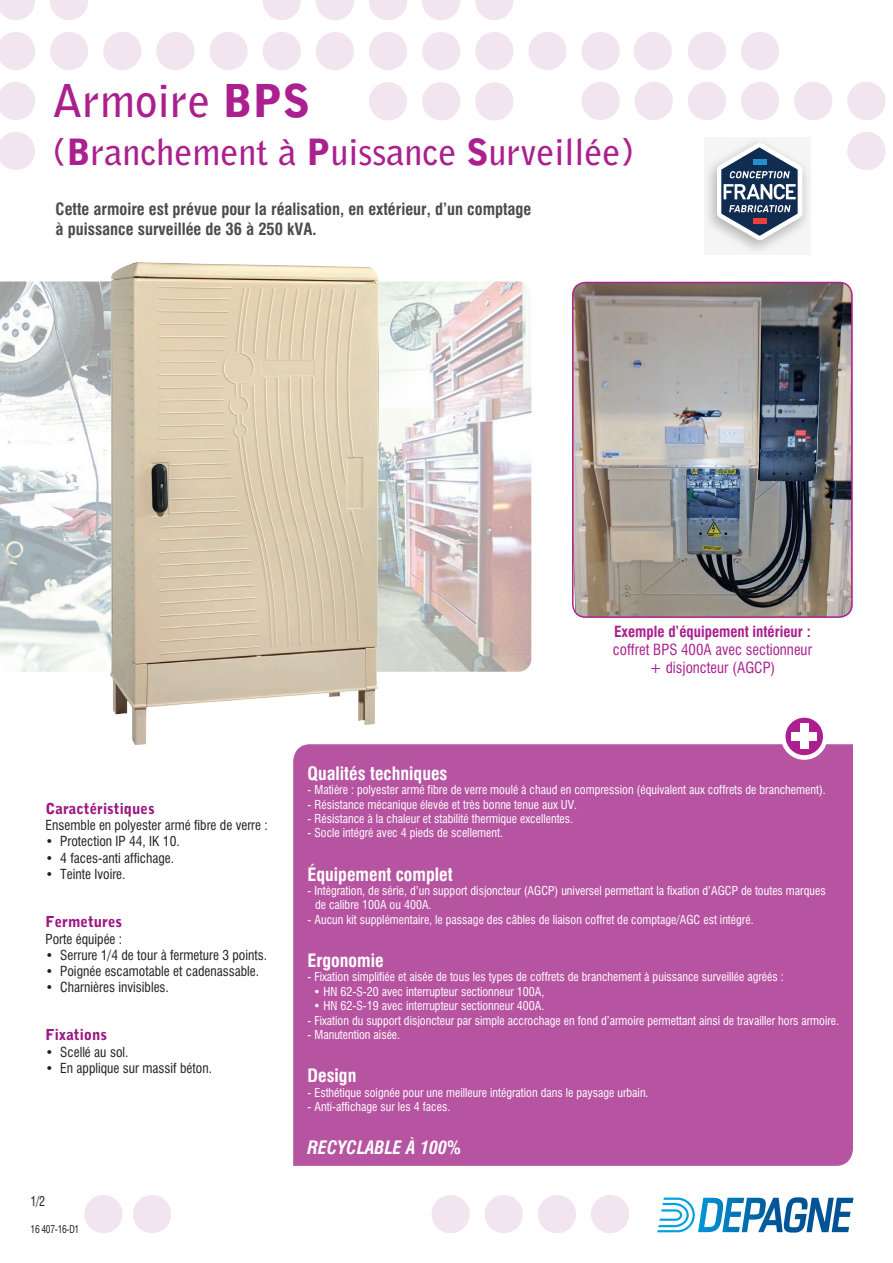
<style>
.page{position:relative;width:893px;height:1263px;background:#fff}
.page>*{position:absolute;margin:0;border:0;box-sizing:border-box;transform-origin:0 0}
.t1{font:700 45px "Bell Gothic";color:#ab208e}
.t2{font:700 36px "Bell Gothic";color:#ab208e}
.t3{font:700 condensed 18px "Swiss 721 BT";color:#fff}
.t4{font:italic 700 condensed 18px "Swiss 721 BT";color:#fff}
.t5{font:700 condensed 16.5px/19.8px "Swiss 721 BT";color:#4b4c4d}
.t6{font:condensed 15px/18px "Swiss 721 BT";color:#ab208e;text-align:center}
.t7{font:900 15px "Bell Gothic";color:#9c1881}
.t8{font:700 condensed 15px "Swiss 721 BT";color:#ab208e}
.t9{font:condensed 13.5px "Swiss 721 BT";color:#231f20}
.t10{font:condensed 13.35px "Swiss 721 BT";color:#231f20;scale:.9 1}
.t11{font:condensed 12px/14.4px "Swiss 721 BT";color:#fff}
.t12{font:condensed 10.5px "Swiss 721 BT";letter-spacing:-.03em;color:#231f20;scale:.9 1}
.s1{font-weight:900}
</style>
<div class="page">
<div style="left:293px;top:744px;width:560px;height:422px;background:#b754a1"></div>
<svg style="left:783px;top:715px;width:42px;height:42px"></svg>
<div style="left:781px;top:713px;width:47px;height:47px;border:5px solid #fff;border-radius:50%"></div>
<div style="left:791px;top:732px;width:26px;height:9px;background:#fff"></div>
<div style="left:800px;top:724px;width:8px;height:25px;background:#fff"></div>
<div style="left:591px;top:1195px;width:38px;height:38px;background:#f3e5f0;border-radius:50%"></div>
<div style="left:431px;top:1195px;width:39px;height:38px;background:#f3e5f0;border-radius:50%"></div>
<div style="left:485px;top:1195px;width:38px;height:38px;background:#f3e5f0;border-radius:50%"></div>
<div style="left:84px;top:1195px;width:39px;height:38px;background:#f3e5f0;border-radius:50%"></div>
<div style="left:133px;top:1195px;width:38px;height:38px;background:#f3e5f0;border-radius:50%"></div>
<div style="left:538px;top:1195px;width:38px;height:38px;background:#f3e5f0;border-radius:50%"></div>
<svg style="left:0;top:0;width:35px;height:20px"></svg>
<svg style="left:422px;top:0;width:38px;height:20px"></svg>
<svg style="left:50px;top:0;width:38px;height:20px"></svg>
<svg style="left:263px;top:0;width:38px;height:20px"></svg>
<svg style="left:475px;top:0;width:38px;height:20px"></svg>
<svg style="left:316px;top:0;width:38px;height:20px"></svg>
<svg style="left:369px;top:0;width:38px;height:20px"></svg>
<svg style="left:0;top:32px;width:35px;height:38px"></svg>
<div style="left:209px;top:32px;width:39px;height:38px;background:#f3e5f0;border-radius:50%"></div>
<div style="left:422px;top:32px;width:38px;height:38px;background:#f3e5f0;border-radius:50%"></div>
<div style="left:634px;top:32px;width:38px;height:38px;background:#f3e5f0;border-radius:50%"></div>
<div style="left:50px;top:32px;width:38px;height:38px;background:#f3e5f0;border-radius:50%"></div>
<div style="left:263px;top:32px;width:38px;height:38px;background:#f3e5f0;border-radius:50%"></div>
<div style="left:475px;top:32px;width:38px;height:38px;background:#f3e5f0;border-radius:50%"></div>
<div style="left:688px;top:32px;width:38px;height:38px;background:#f3e5f0;border-radius:50%"></div>
<div style="left:103px;top:32px;width:38px;height:38px;background:#f3e5f0;border-radius:50%"></div>
<div style="left:316px;top:32px;width:38px;height:38px;background:#f3e5f0;border-radius:50%"></div>
<div style="left:528px;top:32px;width:39px;height:38px;background:#f3e5f0;border-radius:50%"></div>
<div style="left:741px;top:32px;width:38px;height:38px;background:#f3e5f0;border-radius:50%"></div>
<div style="left:156px;top:32px;width:39px;height:38px;background:#f3e5f0;border-radius:50%"></div>
<div style="left:369px;top:32px;width:38px;height:38px;background:#f3e5f0;border-radius:50%"></div>
<div style="left:422px;top:82px;width:38px;height:38px;background:#f3e5f0;border-radius:50%"></div>
<div style="left:475px;top:82px;width:38px;height:38px;background:#f3e5f0;border-radius:50%"></div>
<div style="left:369px;top:82px;width:38px;height:38px;background:#f3e5f0;border-radius:50%"></div>
<div style="left:581px;top:32px;width:39px;height:38px;background:#f3e5f0;border-radius:50%"></div>
<svg style="left:0;top:132px;width:35px;height:38px"></svg>
<div style="left:847px;top:132px;width:38px;height:38px;background:#f3e5f0;border-radius:50%"></div>
<svg style="left:0;top:82px;width:35px;height:38px"></svg>
<div style="left:847px;top:82px;width:38px;height:38px;background:#f3e5f0;border-radius:50%"></div>
<div style="left:635px;top:82px;width:38px;height:38px;background:#f3e5f0;border-radius:50%"></div>
<div style="left:581px;top:82px;width:39px;height:38px;background:#f3e5f0;border-radius:50%"></div>
<div style="left:688px;top:82px;width:38px;height:38px;background:#f3e5f0;border-radius:50%"></div>
<div style="left:741px;top:82px;width:38px;height:38px;background:#f3e5f0;border-radius:50%"></div>
<div style="left:794px;top:82px;width:38px;height:38px;background:#f3e5f0;border-radius:50%"></div>
<svg style="left:657px;top:1197px;width:196px;height:35px"></svg>
<img style="left:573px;top:282px;width:279px;height:335px">
<div style="left:572px;top:282px;width:281px;height:336px;border:2px solid #ab208e;border-radius:13px"></div>
<svg style="left:705px;top:138px;width:105px;height:117px;fill:#f4f4f4"></svg>
<svg style="left:717px;top:143px;width:85px;height:97px"></svg>
<img style="left:0;top:281px;width:531px;height:391px">
<img style="left:110px;top:262px;width:269px;height:482px">
<h1 class="t1" style="left:53px;top:73px;width:259px">Armoire <span class="s1">BPS</span></h1>
<h2 class="t2" style="left:53px;top:130px;width:583px">(<span class="s1">B</span>ranchement à <span class="s1">P</span>uissance <span class="s1">S</span>urveillée)</h2>
<h3 class="t5" style="left:56px;top:199px;width:477px">Cette armoire est prévue pour la réalisation, en extérieur, d’un comptage à puissance surveillée de 36 à 250 kVA.</h3>
<p class="t8" style="left:614px;top:622px;width:198px">Exemple d’équipement intérieur :</p>
<p class="t6" style="left:613px;top:640px;width:201px">coffret BPS 400A avec sectionneur + disjoncteur (AGCP)</p>
<p class="t7" style="left:46px;top:800px;width:111px">Caractéristiques</p>
<p class="t9" style="left:46px;top:817px;width:224px">Ensemble en polyester armé fibre de verre :</p>
<p class="t9" style="left:46px;top:833px;width:136px">• Protection IP 44, IK 10.</p>
<p class="t9" style="left:46px;top:849px;width:130px">• 4 faces-anti affichage.</p>
<p class="t9" style="left:46px;top:866px;width:82px">• Teinte Ivoire.</p>
<p class="t7" style="left:46px;top:912px;width:78px">Fermetures</p>
<p class="t9" style="left:46px;top:930px;width:78px">Porte équipée :</p>
<p class="t9" style="left:46px;top:947px;width:223px">• Serrure 1/4 de tour à fermeture 3 points.</p>
<p class="t9" style="left:46px;top:963px;width:215px">• Poignée escamotable et cadenassable.</p>
<p class="t9" style="left:46px;top:979px;width:125px">• Charnières invisibles.</p>
<p class="t7" style="left:46px;top:1026px;width:63px">Fixations</p>
<p class="t9" style="left:46px;top:1044px;width:84px">• Scellé au sol.</p>
<p class="t9" style="left:46px;top:1060px;width:168px">• En applique sur massif béton.</p>
<p class="t10" style="left:31px;top:1193px;width:18px">1/2</p>
<p class="t12" style="left:31px;top:1223px;width:56px">16 407-16-D1</p>
<h3 class="t3" style="left:308px;top:762px;width:142px">Qualités techniques</h3>
<p class="t11" style="left:308px;top:782px;width:520px">- Matière : polyester armé fibre de verre moulé à chaud en compression (équivalent aux coffrets de branchement).</p>
<p class="t11" style="left:308px;top:797px;width:271px">- Résistance mécanique élevée et très bonne tenue aux UV.</p>
<p class="t11" style="left:308px;top:811px;width:267px">- Résistance à la chaleur et stabilité thermique excellentes.</p>
<p class="t11" style="left:308px;top:826px;width:197px">- Socle intégré avec 4 pieds de scellement.</p>
<h3 class="t3" style="left:308px;top:863px;width:147px">Équipement complet</h3>
<p class="t11" style="left:315px;top:883px;width:512px;text-indent:-8px">- Intègration, de série, d’un support disjoncteur (AGCP) universel permettant la fixation d’AGCP de toutes marques de calibre 100A ou 400A.</p>
<p class="t11" style="left:308px;top:912px;width:448px">- Aucun kit supplémentaire, le passage des câbles de liaison coffret de comptage/AGC est intégré.</p>
<h3 class="t3" style="left:308px;top:950px;width:78px">Ergonomie</h3>
<p class="t11" style="left:308px;top:970px;width:478px">- Fixation simplifiée et aisée de tous les types de coffrets de branchement à puissance surveillée agréés :</p>
<p class="t11" style="left:314px;top:984px;width:232px">• HN 62-S-20 avec interrupteur sectionneur 100A,</p>
<p class="t11" style="left:314px;top:998px;width:232px">• HN 62-S-19 avec interrupteur sectionneur 400A.</p>
<p class="t11" style="left:308px;top:1013px;width:533px">- Fixation du support disjoncteur par simple accrochage en fond d’armoire permettant ainsi de travailler hors armoire.</p>
<p class="t11" style="left:308px;top:1027px;width:94px">- Manutention aisée.</p>
<h3 class="t3" style="left:308px;top:1065px;width:50px">Design</h3>
<p class="t11" style="left:308px;top:1085px;width:343px">- Esthétique soignée pour une meilleure intégration dans le paysage urbain.</p>
<p class="t11" style="left:308px;top:1099px;width:144px">- Anti-affichage sur les 4 faces.</p>
<h3 class="t4" style="left:308px;top:1137px;width:155px">RECYCLABLE À 100%</h3>
</div>
